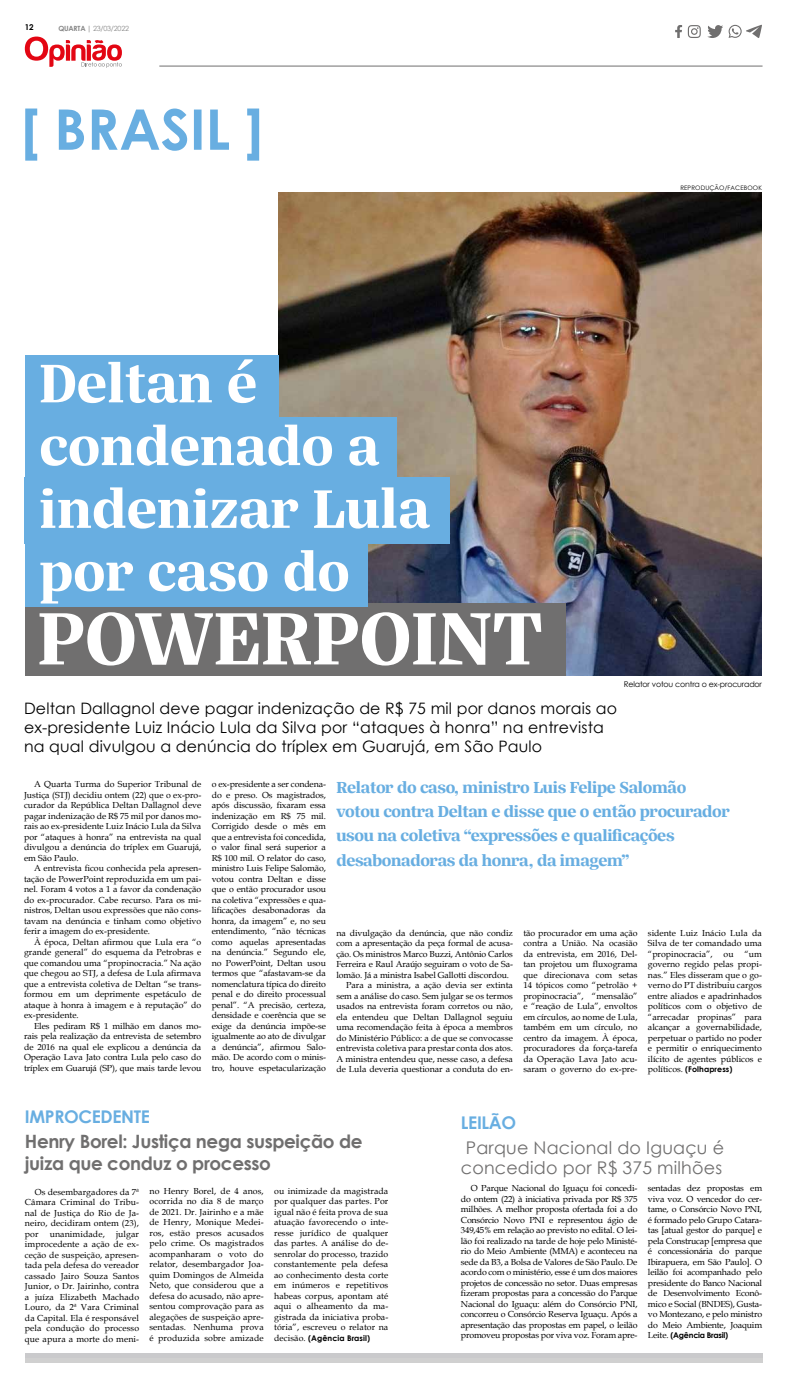
<style>
.page{position:relative;width:787px;height:1389px;background:#fff}
.page>*{position:absolute;margin:0;border:0;box-sizing:border-box;transform-origin:0 0}
.t1{font:700 80.67px "Silva Text";color:#fff}
.t2{font:700 59.06px/62.7px "Silva Text";color:#fff}
.t3{font:700 18.38px/22.8px "Century Gothic";letter-spacing:-.02em;color:#706f6f}
.t4{font:700 17.68px/24.2px "Silva Text";letter-spacing:-.02em;color:#68aee1}
.t5{font:17.5px/19.2px "Century Gothic";letter-spacing:.01em;color:#706f6f}
.t6{font:700 17.5px "Century Gothic";letter-spacing:-.02em;color:#68aee1}
.t7{font:15.75px/19.2px "Century Gothic";letter-spacing:.01em;color:#000}
.t8{font:8.75px/10.5px "Book Antiqua";color:#000;text-align:justify}
.t9{font:700 8.05px "Century Gothic";color:#000}
.t10{font:700 7.88px "Century Gothic";letter-spacing:.01em;color:#000}
.t11{font:7.88px "Century Gothic";letter-spacing:-.02em;color:#000}
.t12{font:700 7.88px "Century Gothic";letter-spacing:-.03em;color:#000}
.t13{font:7.17px "Century Gothic";letter-spacing:-.03em;color:#878787}
.t14{font:6.12px "Century Gothic";letter-spacing:.02em;color:#000}
.s1{font-weight:700}
.s2{font-family:"Book Antiqua";font-weight:400;font-size:8.75px}
</style>
<div class="page">
<hr style="left:159px;top:66px;width:603px;height:1px;background:#706f6f">
<svg style="left:25px;top:37px;width:97px;height:31px"></svg>
<svg style="left:687px;top:25px;width:13px;height:13px"></svg>
<svg style="left:675px;top:25px;width:6px;height:13px"></svg>
<svg style="left:707px;top:25px;width:54px;height:13px"></svg>
<div style="left:25px;top:1358px;width:736px;height:5px;background:#d0d0d0"></div>
<div style="left:25px;top:1353px;width:736px;height:5px;background:#cacacc"></div>
<img style="left:278px;top:193px;width:483px;height:483px">
<svg style="left:25px;top:109px;width:234px;height:52px"></svg>
<div style="left:25px;top:604px;width:540px;height:72px;background:#706f6f"></div>
<div style="left:25px;top:355px;width:253px;height:67px;background:#68aee1"></div>
<div style="left:25px;top:417px;width:371px;height:67px;background:#68aee1"></div>
<div style="left:25px;top:477px;width:425px;height:67px;background:#68aee1"></div>
<div style="left:25px;top:541px;width:343px;height:66px;background:#68aee1"></div>
<p class="t9" style="left:25px;top:21px;width:10px">12</p>
<p class="t13" style="left:58px;top:23px;width:72px"><span class="s1">QUARTA |</span> 23/03/2022</p>
<h2 class="t2" style="left:39px;top:352px;width:392px">Deltan é condenado a indenizar Lula por caso do</h2>
<h1 class="t1" style="left:38px;top:584px;width:507px">POWERPOINT</h1>
<p class="t14" style="left:680px;top:183px;width:83px">REPRODUÇÃO/FACEBOOK</p>
<p class="t11" style="left:623px;top:679px;width:140px">Relator votou contra o ex-procurador</p>
<h3 class="t7" style="left:24px;top:698px;width:594px">Deltan Dallagnol deve pagar indenização de R$ 75 mil por danos morais ao ex-presidente Luiz Inácio Lula da Silva por “ataques à honra” na entrevista na qual divulgou a denúncia do tríplex em Guarujá, em São Paulo</h3>
<p class="t8" style="left:24px;top:779px;width:179px;text-indent:10px">A Quarta Turma do Superior Tribunal de Justiça (STJ) decidiu ontem (22) que o ex-pro&shy;curador da República Deltan Dallagnol deve pagar indenização de R$ 75 mil por danos mo&shy;rais ao ex-presidente Luiz Inácio Lula da Silva por “ataques à honra” na entrevista na qual divulgou a denúncia do tríplex em Guarujá, em São Paulo.</p>
<p class="t8" style="left:24px;top:863px;width:179px;text-indent:10px">A entrevista ficou conhecida pela apresen&shy;tação de PowerPoint reproduzida em um pai&shy;nel. Foram 4 votos a 1 a favor da condenação do ex-procurador. Cabe recurso. Para os mi&shy;nistros, Deltan usou expressões que não cons&shy;tavam na denúncia e tinham como objetivo ferir a imagem do ex-presidente.</p>
<p class="t8" style="left:24px;top:936px;width:179px;text-indent:10px">À época, Deltan afirmou que Lula era “o grande general” do esquema da Petrobras e que comandou uma “propinocracia.” Na ação que chegou ao STJ, a defesa de Lula afirmava que a entrevista coletiva de Deltan “se trans&shy;formou em um deprimente espetáculo de ataque à honra à imagem e à reputação” do ex-presidente.</p>
<p class="t8" style="left:24px;top:1020px;width:179px;text-indent:10px">Eles pediram R$ 1 milhão em danos mo&shy;rais pela realização da entrevista de setembro de 2016 na qual ele explicou a denúncia da Operação Lava Jato contra Lula pelo caso do tríplex em Guarujá (SP), que mais tarde levou</p>
<h3 class="t4" style="left:336px;top:775px;width:395px">Relator do caso, ministro Luis Felipe Salomão votou contra Deltan e disse que o então procurador usou na coletiva “expressões e qualificações desabonadoras da honra, da imagem”</h3>
<p class="t8" style="left:212px;top:779px;width:116px">o ex-presidente a ser condena&shy;do e preso. Os magistrados, após discussão, fixaram essa indenização em R$ 75 mil.<br>Corrigido desde o mês em que a entrevista foi concedida, o valor final será superior a R$ 100 mil. O relator do caso, ministro Luis Felipe Salomão, votou contra Deltan e disse que o então procurador usou na coletiva “expressões e qua&shy;lificações desabonadoras da honra, da imagem” e, no seu entendimento, “não técnicas como aquelas apresentadas na denúncia.” Segundo ele, no PowerPoint, Deltan usou termos que “afastavam-se da nomenclatura típica do direito penal e do direito processual penal”. “A precisão, certeza, densidade e coerência que se exige da denúncia impõe-se igualmente ao ato de divulgar a denúncia”, afirmou Salo&shy;mão. De acordo com o minis&shy;tro, houve espetacularização</p>
<p class="t8" style="left:523px;top:927px;width:116px">tão procurador em uma ação contra a União. Na ocasião da entrevista, em 2016, Del&shy;tan projetou um fluxograma que direcionava com setas 14 tópicos como “petrolão + propinocracia”, “mensalão” e “reação de Lula”, envoltos em círculos, ao nome de Lula, também em um círculo, no centro da imagem. À época, procuradores da força-tarefa da Operação Lava Jato acu&shy;saram o governo do ex-pre-</p>
<p class="t8" style="left:647px;top:927px;width:115px">sidente Luiz Inácio Lula da Silva de ter comandado uma “propinocracia”, ou “um governo regido pelas propi&shy;nas.” Eles disseram que o go&shy;verno do PT distribuiu cargos entre aliados e apadrinhados políticos com o objetivo de “arrecadar propinas” para alcançar a governabilidade, perpetuar o partido no poder e permitir o enriquecimento ilícito de agentes públicos e</p>
<p class="t10" style="left:647px;top:1063px;width:86px"><span class="s2">políticos.</span> (Folhapress)</p>
<p class="t8" style="left:336px;top:927px;width:178px">na divulgação da denúncia, que não condiz</p>
<p class="t8" style="left:336px;top:938px;width:178px">com a apresentação da peça formal de acusa-</p>
<p class="t8" style="left:336px;top:948px;width:178px">ção. Os ministros Marco Buzzi, Antônio Carlos</p>
<p class="t8" style="left:336px;top:959px;width:178px">Ferreira e Raul Araújo seguiram o voto de Sa-</p>
<p class="t8" style="left:336px;top:969px;width:174px">lomão. Já a ministra Isabel Gallotti discordou.</p>
<p class="t8" style="left:346px;top:980px;width:168px">Para a ministra, a ação devia ser extinta</p>
<p class="t8" style="left:336px;top:990px;width:178px">sem a análise do caso. Sem julgar se os termos</p>
<p class="t8" style="left:336px;top:1001px;width:178px">usados na entrevista foram corretos ou não,</p>
<p class="t8" style="left:336px;top:1011px;width:178px">ela entendeu que Deltan Dallagnol seguiu</p>
<p class="t8" style="left:336px;top:1022px;width:178px">uma recomendação feita à época a membros</p>
<p class="t8" style="left:336px;top:1032px;width:178px">do Ministério Público: a de que se convocasse</p>
<p class="t8" style="left:336px;top:1043px;width:178px">entrevista coletiva para prestar conta dos atos.</p>
<p class="t8" style="left:336px;top:1053px;width:178px">A ministra entendeu que, nesse caso, a defesa</p>
<p class="t8" style="left:336px;top:1064px;width:178px">de Lula deveria questionar a conduta do en-</p>
<h3 class="t6" style="left:25px;top:1103px;width:126px">IMPROCEDENTE</h3>
<h3 class="t3" style="left:25px;top:1129px;width:339px">Henry Borel: Justiça nega suspeição de juiza que conduz o processo</h3>
<p class="t8" style="left:25px;top:1186px;width:116px;text-indent:10px">Os desembargadores da 7ª Câmara Criminal do Tribu&shy;nal de Justiça do Rio de Ja&shy;neiro, decidiram ontem (23), por</p>
<p class="t8" style="left:149px;top:1185px;width:116px">no Henry Borel, de 4 anos, ocorrida no dia 8 de março de 2021. Dr. Jairinho e a mãe de Henry, Monique Medei&shy;ros, estão presos acusados pelo crime. Os magistrados acompanharam o voto do relator, desembargador Joa&shy;quim Domingos de Almeida Neto, que considerou que a defesa do acusado, não apre&shy;sentou comprovação para as alegações de suspeição apre&shy;sentadas. Nenhuma prova é produzida sobre amizade</p>
<p class="t8" style="left:274px;top:1185px;width:116px">ou inimizade da magistrada por qualquer das partes. Por igual não é feita prova de sua atuação favorecendo o inte&shy;resse jurídico de qualquer das partes. A análise do de&shy;senrolar do processo, trazido constantemente pela defesa ao conhecimento desta corte em inúmeros e repetitivos habeas corpus, apontam até aqui o alheamento da ma&shy;gistrada da iniciativa proba&shy;tória”, escreveu o relator na</p>
<p class="t10" style="left:274px;top:1332px;width:97px"><span class="s2">decisão.</span> (Agência Brasil)</p>
<p class="t8" style="left:25px;top:1228px;width:116px;text-indent:91px">julgar improcedente a ação de ex&shy;ceção de suspeição, apresen&shy;tada pela defesa do vereador cassado Jairo Souza Santos Junior, o Dr. Jairinho, contra a juíza Elizabeth Machado Louro, da 2ª Vara Criminal da Capital. Ela é responsável pela condução do processo que apura a morte do meni-</p>
<p class="t8" style="left:50px;top:1228px;width:57px">unanimidade,</p>
<h3 class="t6" style="left:460px;top:1109px;width:57px">LEILÃO</h3>
<h3 class="t5" style="left:460px;top:1138px;width:264px">Parque Nacional do Iguaçu é concedido por R$ 375 milhões</h3>
<p class="t8" style="left:460px;top:1183px;width:178px;text-indent:10px">O Parque Nacional do Iguaçu foi concedi&shy;do ontem (22) à iniciativa privada por R$ 375 milhões. A melhor proposta ofertada foi a do Consórcio Novo PNI e representou ágio de 349,45% em relação ao previsto no edital. O lei&shy;lão foi realizado na tarde de hoje pelo Ministé&shy;rio do Meio Ambiente (MMA) e aconteceu na sede da B3, a Bolsa de Valores de São Paulo. De acordo com o ministério, esse é um dos maiores projetos de concessão no setor. Duas empresas fizeram propostas para a concessão do Parque Nacional do Iguaçu: além do Consórcio PNI, concorreu o Consórcio Reserva Iguaçu. Após a apresentação das propostas em papel, o leilão promoveu propostas por viva voz. Foram apre-</p>
<p class="t8" style="left:647px;top:1183px;width:116px">sentadas dez propostas em viva voz. O vencedor do cer&shy;tame, o Consórcio Novo PNI, é formado pelo Grupo Catara&shy;tas [atual gestor do parque] e pela Construcap [empresa que é concessionária do parque Ibirapuera, em São Paulo]. O leilão foi acompanhado pelo presidente do Banco Nacional de Desenvolvimento Econô&shy;mico e Social (BNDES), Gusta&shy;vo Montezano, e pelo ministro do Meio Ambiente, Joaquim</p>
<p class="t12" style="left:647px;top:1330px;width:82px"><span class="s2">Leite.</span> (Agência Brasil)</p>
</div>
